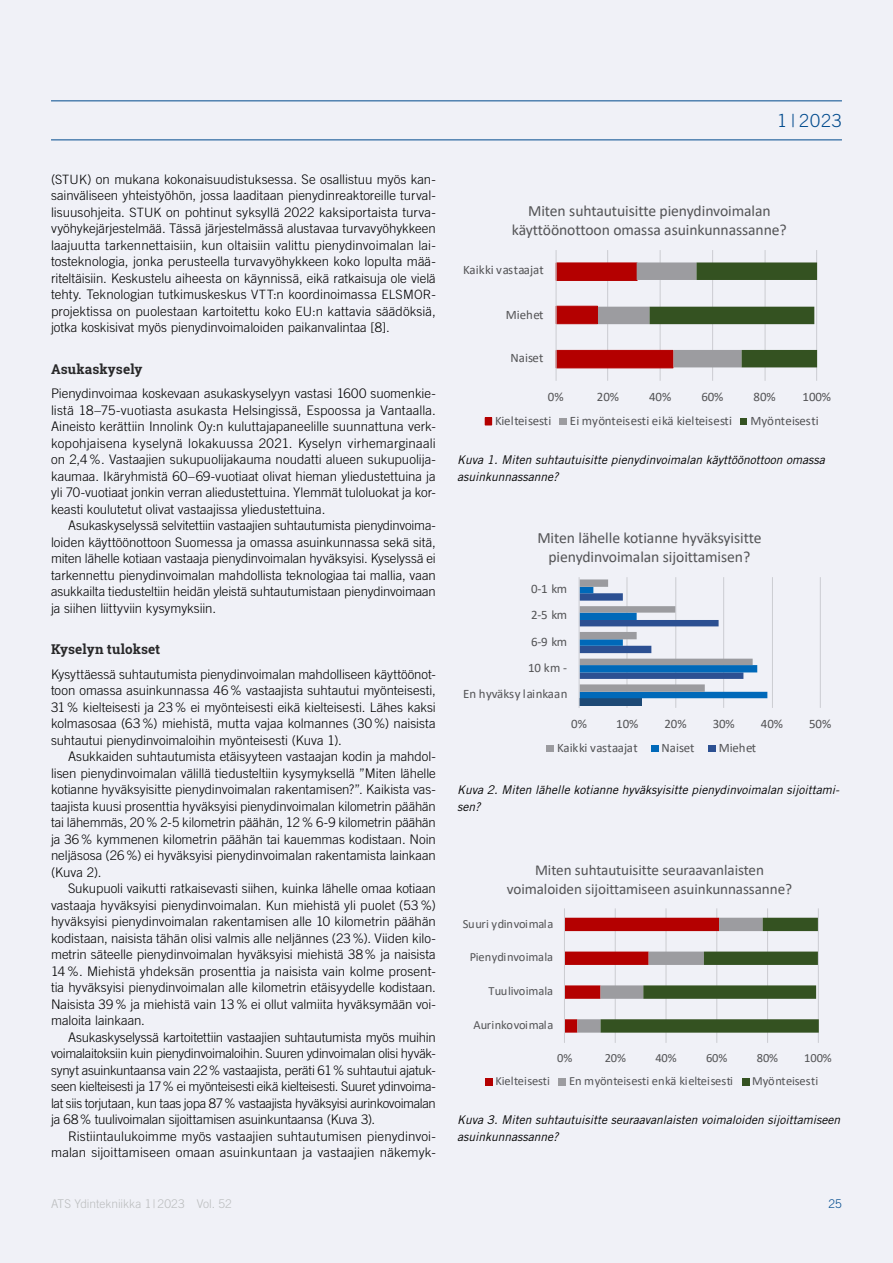
<style>
.page{position:relative;width:893px;height:1263px;background:#f0f1f7}
.page>*{position:absolute;margin:0;border:0;box-sizing:border-box;transform-origin:0 0}
.t1{font:300 18px "Trade Gothic LT Std";color:#004a8d}
.t2{font:15.6px/19.4px "Calibri";letter-spacing:-.005em;color:#595959;text-align:center}
.t3{font:15.15px/18.8px "Calibri";letter-spacing:-.005em;color:#595959;text-align:center}
.t4{font:700 13.5px "Roboto Slab";letter-spacing:.005em;color:#282829}
.t5{font:300 13.2px/16.5px "Trade Gothic LT Std";color:#000;text-align:justify}
.t6{font:12.9px "Calibri";letter-spacing:-.005em;color:#595959}
.t7{font:12.9px "Calibri";letter-spacing:.02em;color:#595959}
.t8{font:12.9px "Calibri";letter-spacing:.015em;color:#595959}
.t9{font:12.45px "Calibri";letter-spacing:-.005em;color:#595959}
.t10{font:italic 12px/16.5px "Trade Gothic LT Std";color:#000}
.t11{font:300 12px "Trade Gothic LT Std";color:#bbbdbe}
.t12{font:300 12px "Trade Gothic LT Std";color:#004a8d}
.s1{font-size:12.9px}
</style>
<div class="page">
<hr style="left:51px;top:100px;width:791px;height:1px;background:#004a8d">
<hr style="left:51px;top:139px;width:791px;height:1px;background:#004a8d">
<hr style="left:607px;top:250px;width:1px;height:131px;background:#d9d9d9">
<hr style="left:660px;top:250px;width:1px;height:131px;background:#d9d9d9">
<hr style="left:712px;top:250px;width:1px;height:131px;background:#d9d9d9">
<hr style="left:765px;top:250px;width:1px;height:131px;background:#d9d9d9">
<hr style="left:816px;top:250px;width:1px;height:131px;background:#d9d9d9">
<svg style="left:557px;top:262px;width:260px;height:107px"></svg>
<hr style="left:556px;top:250px;width:1px;height:131px;background:#d9d9d9">
<div style="left:485px;top:418px;width:7px;height:7px;background:#b40000"></div>
<div style="left:485px;top:417px;width:7px;height:8px;border:1px solid #c00000"></div>
<div style="left:559px;top:418px;width:8px;height:6px;background:#9c9ca0"></div>
<svg style="left:741px;top:418px;width:6px;height:6px"></svg>
<hr style="left:627px;top:577px;width:1px;height:131px;background:#d9d9d9">
<hr style="left:675px;top:577px;width:1px;height:131px;background:#d9d9d9">
<hr style="left:723px;top:577px;width:1px;height:131px;background:#d9d9d9">
<hr style="left:772px;top:577px;width:1px;height:131px;background:#d9d9d9">
<hr style="left:820px;top:577px;width:1px;height:131px;background:#d9d9d9">
<div style="left:580px;top:698px;width:62px;height:8px;background:#1f4e79"></div>
<svg style="left:580px;top:579px;width:187px;height:119px"></svg>
<hr style="left:579px;top:577px;width:1px;height:131px;background:#d9d9d9">
<div style="left:546px;top:745px;width:8px;height:7px;background:#9b9b9f"></div>
<div style="left:651px;top:745px;width:8px;height:7px;background:#0069b9"></div>
<div style="left:708px;top:745px;width:8px;height:7px;background:#2f5597"></div>
<hr style="left:615px;top:908px;width:1px;height:135px;background:#d9d9d9">
<hr style="left:666px;top:908px;width:1px;height:135px;background:#d9d9d9">
<hr style="left:716px;top:908px;width:1px;height:135px;background:#d9d9d9">
<hr style="left:767px;top:908px;width:1px;height:135px;background:#d9d9d9">
<hr style="left:818px;top:908px;width:1px;height:135px;background:#d9d9d9">
<svg style="left:565px;top:918px;width:254px;height:115px"></svg>
<hr style="left:564px;top:908px;width:1px;height:135px;background:#d9d9d9">
<div style="left:486px;top:1078px;width:7px;height:7px;background:#b40000"></div>
<div style="left:559px;top:1078px;width:7px;height:7px;background:#9c9ca0"></div>
<div style="left:742px;top:1078px;width:7px;height:7px;background:#385723"></div>
<p class="t5" style="left:51px;top:171px;width:386px">(<span class="s1">STUK</span>) on mukana kokonaisuudistuksessa. Se osallistuu myös kan&shy;sainväliseen yhteistyöhön, jossa laaditaan pienydinreaktoreille turval&shy;lisuusohjeita. <span class="s1">STUK</span> on pohtinut syksyllä 2022 kaksiportaista turva&shy;vyöhykejärjestelmää. Tässä järjestelmässä alustavaa turvavyöhykkeen laajuutta tarkennettaisiin, kun oltaisiin valittu pienydinvoimalan lai&shy;tosteknologia, jonka perusteella turvavyöhykkeen koko lopulta mää&shy;riteltäisiin. Keskustelu aiheesta on käynnissä, eikä ratkaisuja ole vielä tehty. Teknologian tutkimuskeskus <span class="s1">VTT</span>:n koordinoimassa <span class="s1">ELSMOR&shy;</span>projektissa on puolestaan kartoitettu koko <span class="s1">EU</span>:n kattavia säädöksiä, jotka koskisivat myös pienydinvoimaloiden paikanvalintaa [8].</p>
<p class="t4" style="left:51px;top:360px;width:93px">Asukaskysely</p>
<p class="t5" style="left:51px;top:385px;width:386px">Pienydinvoimaa koskevaan asukaskyselyyn vastasi 1600 suomenkie&shy;listä 18–75-vuotiasta asukasta Helsingissä, Espoossa ja Vantaalla.<br>Aineisto kerättiin Innolink Oy:n kuluttajapaneelille suunnattuna verk&shy;kopohjaisena kyselynä lokakuussa 2021. Kyselyn virhemarginaali on 2,4%. Vastaajien sukupuolijakauma noudatti alueen sukupuolija&shy;kaumaa. Ikäryhmistä 60–69-vuotiaat olivat hieman yliedustettuina ja yli 70-vuotiaat jonkin verran aliedustettuina. Ylemmät tuloluokat ja kor&shy;keasti koulutetut olivat vastaajissa yliedustettuina.</p>
<p class="t5" style="left:51px;top:517px;width:386px;text-indent:17px">Asukaskyselyssä selvitettiin vastaajien suhtautumista pienydinvoima&shy;loiden käyttöönottoon Suomessa ja omassa asuinkunnassa sekä sitä, miten lähelle kotiaan vastaaja pienydinvoimalan hyväksyisi. Kyselyssä ei tarkennettu pienydinvoimalan mahdollista teknologiaa tai mallia, vaan asukkailta tiedusteltiin heidän yleistä suhtautumistaan pienydinvoimaan ja siihen liittyviin kysymyksiin.</p>
<p class="t4" style="left:51px;top:640px;width:111px">Kyselyn tulokset</p>
<p class="t5" style="left:51px;top:666px;width:386px">Kysyttäessä suhtautumista pienydinvoimalan mahdolliseen käyttöönot&shy;toon omassa asuinkunnassa 46% vastaajista suhtautui myönteisesti, 31% kielteisesti ja 23% ei myönteisesti eikä kielteisesti. Lähes kaksi kolmasosaa (63%) miehistä, mutta vajaa kolmannes (30%) naisista suhtautui pienydinvoimaloihin myönteisesti (Kuva 1).</p>
<p class="t5" style="left:51px;top:748px;width:386px;text-indent:17px">Asukkaiden suhtautumista etäisyyteen vastaajan kodin ja mahdol&shy;lisen pienydinvoimalan välillä tiedusteltiin kysymyksellä ”Miten lähelle kotianne hyväksyisitte pienydinvoimalan rakentamisen?”. Kaikista vas&shy;taajista kuusi prosenttia hyväksyisi pienydinvoimalan kilometrin päähän tai lähemmäs, 20% 2-5 kilometrin päähän, 12% 6-9 kilometrin päähän ja 36% kymmenen kilometrin päähän tai kauemmas kodistaan. Noin neljäsosa (26%) ei hyväksyisi pienydinvoimalan rakentamista lainkaan (Kuva 2).</p>
<p class="t5" style="left:51px;top:880px;width:386px;text-indent:17px">Sukupuoli vaikutti ratkaisevasti siihen, kuinka lähelle omaa kotiaan vastaaja hyväksyisi pienydinvoimalan. Kun miehistä yli puolet (53%) hyväksyisi pienydinvoimalan rakentamisen alle 10 kilometrin päähän kodistaan, naisista tähän olisi valmis alle neljännes (23%). Viiden kilo&shy;metrin säteelle pienydinvoimalan hyväksyisi miehistä 38% ja naisista 14%. Miehistä yhdeksän prosenttia ja naisista vain kolme prosent&shy;tia hyväksyisi pienydinvoimalan alle kilometrin etäisyydelle kodistaan.<br>Naisista 39% ja miehistä vain 13% ei ollut valmiita hyväksymään voi&shy;maloita lainkaan.</p>
<p class="t5" style="left:51px;top:1029px;width:386px;text-indent:17px">Asukaskyselyssä kartoitettiin vastaajien suhtautumista myös muihin voimalaitoksiin kuin pienydinvoimaloihin. Suuren ydinvoimalan olisi hyväk&shy;synyt asuinkuntaansa vain 22% vastaajista, peräti 61% suhtautui ajatuk&shy;seen kielteisesti ja 17% ei myönteisesti eikä kielteisesti. Suuret ydinvoima&shy;lat siis torjutaan, kun taas jopa 87% vastaajista hyväksyisi aurinkovoimalan ja 68% tuulivoimalan sijoittamisen asuinkuntaansa (Kuva 3).</p>
<p class="t5" style="left:51px;top:1128px;width:386px;text-align:right">Ristiintaulukoimme myös vastaajien suhtautumisen pienydinvoi&shy;malan sijoittamiseen omaan asuinkuntaan ja vastaajien näkemyk-</p>
<h1 class="t1" style="left:777px;top:110px;width:66px">1 | 2023</h1>
<p class="t2" style="left:512px;top:200px;width:276px">Miten suhtautuisitte pienydinvoimalan käyttöönottoon omassa asuinkunnassanne?</p>
<p class="t7" style="left:463px;top:261px;width:82px">Kaikki vastaajat</p>
<p class="t6" style="left:506px;top:305px;width:39px">Miehet</p>
<p class="t6" style="left:511px;top:349px;width:34px">Naiset</p>
<p class="t6" style="left:548px;top:387px;width:17px">0%</p>
<p class="t6" style="left:597px;top:387px;width:24px">20%</p>
<p class="t6" style="left:649px;top:387px;width:24px">40%</p>
<p class="t6" style="left:701px;top:387px;width:24px">60%</p>
<p class="t6" style="left:754px;top:387px;width:24px">80%</p>
<p class="t6" style="left:803px;top:387px;width:30px">100%</p>
<p class="t6" style="left:495px;top:411px;width:58px">Kielteisesti</p>
<p class="t6" style="left:570px;top:411px;width:164px">Ei myönteisesti eikä kielteisesti</p>
<p class="t6" style="left:751px;top:411px;width:70px">Myönteisesti</p>
<p class="t10" style="left:457px;top:452px;width:369px">Kuva 1. Miten suhtautuisitte pienydinvoimalan käyttöönottoon omassa asuinkunnassanne?</p>
<p class="t2" style="left:537px;top:527px;width:226px">Miten lähelle kotianne hyväksyisitte pienydinvoimalan sijoittamisen?</p>
<p class="t6" style="left:531px;top:580px;width:38px">0-1 km</p>
<p class="t6" style="left:531px;top:606px;width:38px">2-5 km</p>
<p class="t6" style="left:531px;top:632px;width:38px">6-9 km</p>
<p class="t6" style="left:528px;top:658px;width:40px">10 km -</p>
<p class="t8" style="left:463px;top:685px;width:106px">En hyväksy lainkaan</p>
<p class="t6" style="left:571px;top:714px;width:17px">0%</p>
<p class="t6" style="left:616px;top:714px;width:24px">10%</p>
<p class="t6" style="left:664px;top:714px;width:24px">20%</p>
<p class="t6" style="left:713px;top:714px;width:24px">30%</p>
<p class="t6" style="left:761px;top:714px;width:24px">40%</p>
<p class="t6" style="left:809px;top:714px;width:24px">50%</p>
<p class="t7" style="left:557px;top:738px;width:82px">Kaikki vastaajat</p>
<p class="t6" style="left:662px;top:738px;width:34px">Naiset</p>
<p class="t6" style="left:719px;top:738px;width:39px">Miehet</p>
<p class="t10" style="left:457px;top:782px;width:384px">Kuva 2. Miten lähelle kotianne hyväksyisitte pienydinvoimalan sijoittami&shy;sen?</p>
<p class="t3" style="left:507px;top:860px;width:287px">Miten suhtautuisitte seuraavanlaisten voimaloiden sijoittamiseen asuinkunnassanne?</p>
<p class="t9" style="left:463px;top:916px;width:92px">Suuri ydinvoimala</p>
<p class="t9" style="left:470px;top:948px;width:85px">Pienydinvoimala</p>
<p class="t9" style="left:488px;top:982px;width:66px">Tuulivoimala</p>
<p class="t9" style="left:474px;top:1016px;width:81px">Aurinkovoimala</p>
<p class="t9" style="left:557px;top:1049px;width:17px">0%</p>
<p class="t9" style="left:605px;top:1049px;width:23px">20%</p>
<p class="t9" style="left:655px;top:1049px;width:23px">40%</p>
<p class="t9" style="left:706px;top:1049px;width:23px">60%</p>
<p class="t9" style="left:757px;top:1049px;width:23px">80%</p>
<p class="t9" style="left:804px;top:1049px;width:29px">100%</p>
<p class="t9" style="left:496px;top:1072px;width:56px">Kielteisesti</p>
<p class="t9" style="left:569px;top:1072px;width:166px">En myönteisesti enkä kielteisesti</p>
<p class="t9" style="left:752px;top:1072px;width:68px">Myönteisesti</p>
<p class="t10" style="left:457px;top:1112px;width:384px">Kuva 3. Miten suhtautuisitte seuraavanlaisten voimaloiden sijoittamiseen asuinkunnassanne?</p>
<p class="t11" style="left:51px;top:1196px;width:182px">ATS Ydintekniikka 1| 2023 Vol. 52</p>
<p class="t12" style="left:829px;top:1196px;width:15px">25</p>
</div>
